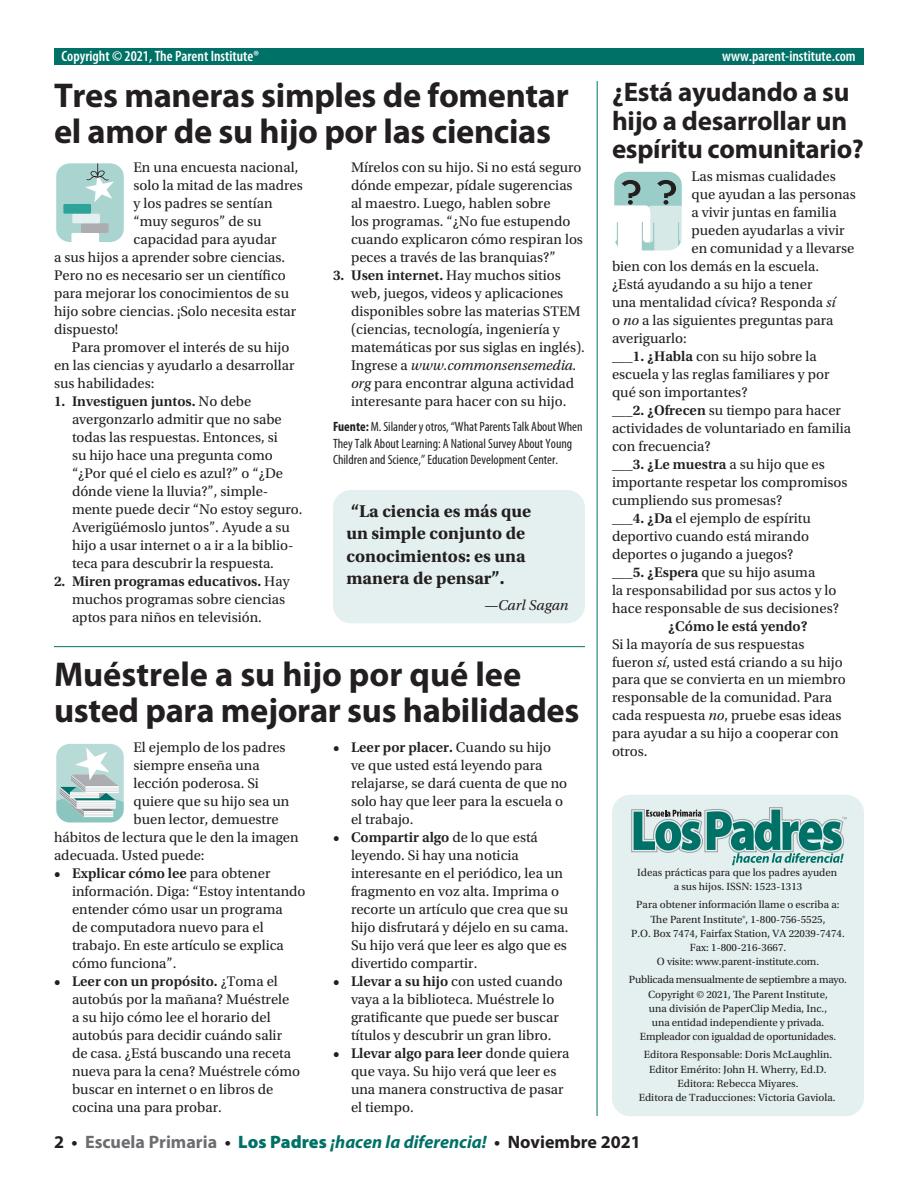
<style>
.page{position:relative;width:918px;height:1188px;background:#fff}
.page>*{position:absolute;margin:0;border:0;box-sizing:border-box;transform-origin:0 0}
.t1{font:700 34.5px/36px "Myriad Pro";letter-spacing:-.01em;color:#231f20}
.t2{font:700 27px/28.5px "Myriad Pro";letter-spacing:-.01em;color:#231f20}
.t3{font:700 18px/22.5px "Utopia Std";color:#231f20}
.t4{font:italic 700 18px "Myriad Pro";color:#007167}
.t5{font:600 condensed 15px "Myriad Pro";color:#fff}
.t6{font:italic 15px "Utopia Std";color:#231f20}
.t7{font:14.7px/18px "Utopia Std";color:#231f20}
.t8{font:600 14.7px "Utopia Std";color:#231f20}
.t9{font:condensed 13.5px/16.5px "Myriad Pro";color:#231f20}
.t10{font:10.95px/14.1px "Utopia Std";color:#231f20;text-align:center}
.s1{font-weight:600}
.s2{font-style:italic}
.s3{font-weight:700}
.s4{font-weight:400}
.s5{font-style:normal;color:#231f20}
.s6{font-style:normal;color:#6c6d70}
.s7{font-weight:900;font-style:normal}
</style>
<div class="page">
<div style="left:612px;top:795px;width:252px;height:321px;background:#e4f0ef;border-radius:18px"></div>
<div style="left:54px;top:49px;width:810px;height:16px;background:#007167"></div>
<svg style="left:56px;top:743px;width:68px;height:80px"></svg>
<svg style="left:614px;top:171px;width:68px;height:80px"></svg>
<svg style="left:56px;top:163px;width:68px;height:79px;background:#b0d4d1"></svg>
<svg style="left:632px;top:807px;width:215px;height:58px"></svg>
<hr style="left:54px;top:646px;width:531px;height:1px;background:#007167">
<hr style="left:597px;top:81px;width:1px;height:1035px;background:#007167">
<div style="left:333px;top:490px;width:252px;height:133px;background:#e4f0ef;border-radius:18px"></div>
<p class="t5" style="left:62px;top:46px;width:199px">Copyright © 2021, The Parent Institute®</p>
<p class="t5" style="left:722px;top:46px;width:135px">www.parent-institute.com</p>
<h1 class="t1" style="left:54px;top:76px;width:516px">Tres maneras simples de fomentar el amor de su hijo por las ciencias</h1>
<h2 class="t2" style="left:612px;top:77px;width:254px">¿Está ayudando a su hijo a desarrollar un espíritu comunitario?</h2>
<p class="t7" style="left:351px;top:158px;width:234px">Mírelos con su hijo. Si no está seguro dónde empezar, pídale sugerencias al maestro. Luego, hablen sobre<br>los programas. “¿No fue estupendo cuando explicaron cómo respiran los peces a través de las branquias?”</p>
<p class="t7" style="left:351px;top:266px;width:235px;text-indent:-18px"><span class="s1">3. Usen internet.</span> Hay muchos sitios web, juegos, videos y aplicaciones disponibles sobre las materias STEM (ciencias, tecnología, ingeniería y matemáticas por sus siglas en inglés).<br>Ingrese a <span class="s2">www.commonsensemedia. org</span> para encontrar alguna actividad interesante para hacer con su hijo.</p>
<p class="t9" style="left:333px;top:419px;width:251px"><span class="s3">Fuente:</span> M. Silander y otros, “What Parents Talk About When<br>They Talk About Learning: A National Survey About Young<br>Children and Science,” Education Development Center.</p>
<p class="t7" style="left:134px;top:158px;width:166px">En una encuesta nacional,</p>
<p class="t7" style="left:134px;top:176px;width:171px">solo la mitad de las madres</p>
<p class="t7" style="left:134px;top:194px;width:141px">y los padres se sentían</p>
<p class="t7" style="left:134px;top:212px;width:129px">“muy seguros” de su</p>
<p class="t7" style="left:134px;top:230px;width:145px">capacidad para ayudar</p>
<p class="t7" style="left:54px;top:248px;width:233px">a sus hijos a aprender sobre ciencias.</p>
<p class="t7" style="left:54px;top:266px;width:233px">Pero no es necesario ser un científico</p>
<p class="t7" style="left:54px;top:284px;width:237px">para mejorar los conocimientos de su</p>
<p class="t7" style="left:54px;top:302px;width:244px">hijo sobre ciencias. ¡Solo necesita estar</p>
<p class="t7" style="left:54px;top:320px;width:66px">dispuesto!</p>
<p class="t7" style="left:72px;top:338px;width:219px">Para promover el interés de su hijo</p>
<p class="t7" style="left:54px;top:356px;width:242px">en las ciencias y ayudarlo a desarrollar</p>
<p class="t7" style="left:54px;top:374px;width:102px">sus habilidades:</p>
<p class="t7" style="left:72px;top:392px;width:232px;text-indent:-18px"><span class="s1">1. Investiguen juntos.</span> No debe avergonzarlo admitir que no sabe todas las respuestas. Entonces, si<br>su hijo hace una pregunta como “¿Por qué el cielo es azul?” o “¿De dónde viene la lluvia?”, simple&shy;mente puede decir “No estoy seguro.<br>Averigüémoslo juntos”. Ayude a su hijo a usar internet o a ir a la biblio&shy;teca para descubrir la respuesta.</p>
<p class="t7" style="left:72px;top:572px;width:219px;text-indent:-18px"><span class="s1">2. Miren programas educativos.</span> Hay muchos programas sobre ciencias aptos para niños en televisión.</p>
<p class="t7" style="left:692px;top:167px;width:146px">Las mismas cualidades</p>
<p class="t7" style="left:692px;top:185px;width:166px">que ayudan a las personas</p>
<p class="t7" style="left:692px;top:203px;width:147px">a vivir juntas en familia</p>
<p class="t7" style="left:692px;top:221px;width:155px">pueden ayudarlas a vivir</p>
<p class="t7" style="left:692px;top:239px;width:164px">en comunidad y a llevarse</p>
<p class="t7" style="left:612px;top:257px;width:209px">bien con los demás en la escuela.</p>
<p class="t7" style="left:612px;top:275px;width:202px">¿Está ayudando a su hijo a tener</p>
<p class="t7" style="left:612px;top:293px;width:225px">una mentalidad cívica? Responda <span class="s2">sí</span></p>
<p class="t7" style="left:612px;top:311px;width:223px">o <span class="s2">no</span> a las siguientes preguntas para</p>
<p class="t7" style="left:612px;top:329px;width:76px">averiguarlo:</p>
<p class="t7" style="left:612px;top:347px;width:206px"><span class="s1">___1. ¿Habla</span> con su hijo sobre la</p>
<p class="t7" style="left:612px;top:365px;width:219px">escuela y las reglas familiares y por</p>
<p class="t7" style="left:612px;top:383px;width:137px">qué son importantes?</p>
<p class="t7" style="left:612px;top:401px;width:231px"><span class="s1">___2. ¿Ofrecen</span> su tiempo para hacer</p>
<p class="t7" style="left:612px;top:419px;width:241px">actividades de voluntariado en familia</p>
<p class="t7" style="left:612px;top:437px;width:100px">con frecuencia?</p>
<p class="t8" style="left:612px;top:456px;width:214px">___3. ¿Le muestra <span class="s4">a su hijo que es</span></p>
<p class="t7" style="left:612px;top:473px;width:237px">importante respetar los compromisos</p>
<p class="t7" style="left:612px;top:491px;width:172px">cumpliendo sus promesas?</p>
<p class="t7" style="left:612px;top:509px;width:200px"><span class="s1">___4. ¿Da</span> el ejemplo de espíritu</p>
<p class="t7" style="left:612px;top:527px;width:199px">deportivo cuando está mirando</p>
<p class="t7" style="left:612px;top:545px;width:183px">deportes o jugando a juegos?</p>
<p class="t7" style="left:612px;top:563px;width:205px"><span class="s1">___5. ¿Espera</span> que su hijo asuma</p>
<p class="t7" style="left:612px;top:581px;width:226px">la responsabilidad por sus actos y lo</p>
<p class="t7" style="left:612px;top:599px;width:228px">hace responsable de sus decisiones?</p>
<p class="t8" style="left:668px;top:617px;width:141px">¿Cómo le está yendo?</p>
<p class="t7" style="left:612px;top:635px;width:235px">Si la mayoría de sus respuestas fueron <span class="s2">sí</span>, usted está criando a su hijo para que se convierta en un miembro responsable de la comunidad. Para cada respuesta <span class="s2">no</span>, pruebe esas ideas para ayudar a su hijo a cooperar con otros.</p>
<p class="t3" style="left:346px;top:500px;width:186px">“La ciencia es más que un simple conjunto de conocimientos: es una manera de pensar”.</p>
<p class="t6" style="left:484px;top:596px;width:86px">—Carl Sagan</p>
<h1 class="t1" style="left:54px;top:655px;width:527px">Muéstrele a su hijo por qué lee usted para mejorar sus habilidades</h1>
<p class="t7" style="left:134px;top:739px;width:154px">El ejemplo de los padres</p>
<p class="t7" style="left:134px;top:757px;width:128px">siempre enseña una</p>
<p class="t7" style="left:134px;top:775px;width:127px">lección poderosa. Si</p>
<p class="t7" style="left:134px;top:793px;width:158px">quiere que su hijo sea un</p>
<p class="t7" style="left:134px;top:811px;width:147px">buen lector, demuestre</p>
<p class="t7" style="left:54px;top:829px;width:246px">hábitos de lectura que le den la imagen</p>
<p class="t7" style="left:54px;top:847px;width:152px">adecuada. Usted puede:</p>
<p class="t7" style="left:72px;top:865px;width:235px;text-indent:-18px"><span class="s1">• Explicar cómo lee</span> para obtener información. Diga: “Estoy intentando entender cómo usar un programa<br>de computadora nuevo para el trabajo. En este artículo se explica cómo funciona”.</p>
<p class="t7" style="left:72px;top:973px;width:230px;text-indent:-18px"><span class="s1">• Leer con un propósito.</span> ¿Toma el autobús por la mañana? Muéstrele a su hijo cómo lee el horario del autobús para decidir cuándo salir de casa. ¿Está buscando una receta nueva para la cena? Muéstrele cómo buscar en internet o en libros de cocina una para probar.</p>
<p class="t7" style="left:351px;top:739px;width:218px;text-indent:-18px"><span class="s1">• Leer por placer.</span> Cuando su hijo ve que usted está leyendo para relajarse, se dará cuenta de que no solo hay que leer para la escuela o el trabajo.</p>
<p class="t7" style="left:351px;top:829px;width:219px;text-indent:-18px"><span class="s1">• Compartir algo</span> de lo que está leyendo. Si hay una noticia interesante en el periódico, lea un fragmento en voz alta. Imprima o recorte un artículo que crea que su hijo disfrutará y déjelo en su cama.<br>Su hijo verá que leer es algo que es divertido compartir.</p>
<p class="t7" style="left:351px;top:973px;width:213px;text-indent:-18px"><span class="s1">• Llevar a su hijo</span> con usted cuando vaya a la biblioteca. Muéstrele lo gratificante que puede ser buscar títulos y descubrir un gran libro.</p>
<p class="t7" style="left:351px;top:1045px;width:220px;text-indent:-18px"><span class="s1">• Llevar algo para leer</span> donde quiera que vaya. Su hijo verá que leer es una manera constructiva de pasar el tiempo.</p>
<p class="t10" style="left:637px;top:865px;width:202px">Ideas prácticas para que los padres ayuden a sus hijos. ISSN: 1523-1313</p>
<p class="t10" style="left:631px;top:898px;width:215px">Para obtener información llame o escriba a:<br>The Parent Institute®, 1-800-756-5525,<br>P.O. Box 7474, Fairfax Station, VA 22039-7474.<br>Fax: 1-800-216-3667.<br>O visite: www.parent-institute.com.</p>
<p class="t10" style="left:629px;top:973px;width:220px">Publicada mensualmente de septiembre a mayo.<br>Copyright © 2021, The Parent Institute,<br>una división de PaperClip Media, Inc.,<br>una entidad independiente y privada.<br>Empleador con igualdad de oportunidades.</p>
<p class="t10" style="left:639px;top:1048px;width:198px">Editora Responsable: Doris McLaughlin.<br>Editor Emérito: John H. Wherry, Ed.D.<br>Editora: Rebecca Miyares.<br>Editora de Traducciones: Victoria Gaviola.</p>
<p class="t4" style="left:54px;top:1130px;width:588px"><span class="s5">2 •</span> <span class="s6">Escuela Primaria</span> <span class="s5">•</span> <span class="s7">Los Padres</span> ¡hacen la diferencia! <span class="s5">• Noviembre 2021</span></p>
</div>
